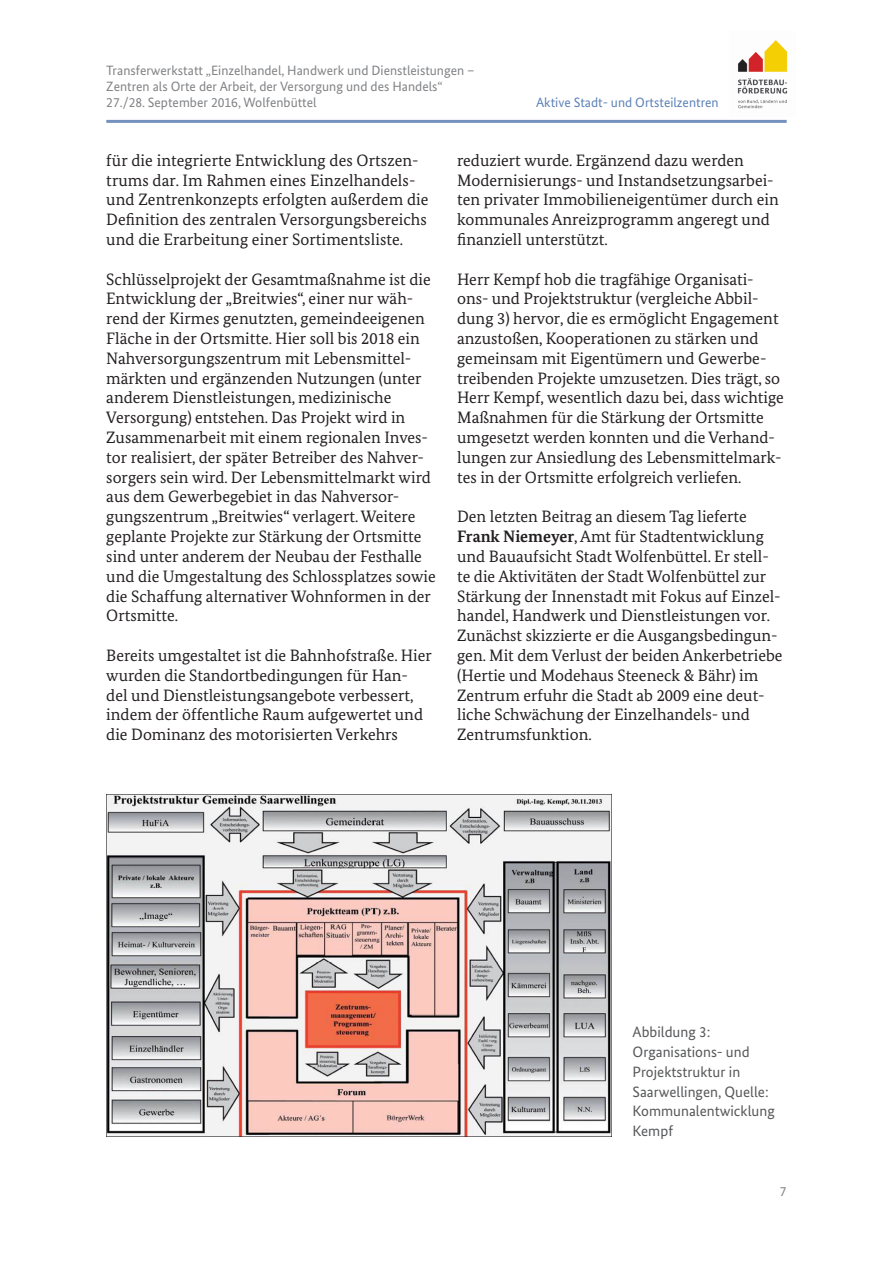
<style>
.page{position:relative;width:893px;height:1263px;background:#fff}
.page>*{position:absolute;margin:0;border:0;box-sizing:border-box;transform-origin:0 0}
.t1{font:16.5px/19.8px "Bundes Serif";color:#231f20}
.t2{font:15px/19.8px "Bundes Sans";color:#57585a}
.t3{font:13.5px/16.2px "Bundes Sans";color:#808285}
.t4{font:13.5px "Bundes Sans";color:#5d82b7}
.s1{font-weight:700}
</style>
<div class="page">
<hr style="left:106px;top:120px;width:681px;height:3px;background:#7492c0">
<img style="left:737px;top:40px;width:51px;height:69px">
<img style="left:106px;top:794px;width:505px;height:342px">
<p class="t3" style="left:106px;top:62px;width:370px">Transferwerkstatt „Einzelhandel, Handwerk und Dienstleistungen –<br>Zentren als Orte der Arbeit, der Versorgung und des Handels“<br>27./28. September 2016, Wolfenbüttel</p>
<p class="t4" style="left:536px;top:94px;width:184px">Aktive Stadt- und Ortsteilzentren</p>
<p class="t1" style="left:106px;top:150px;width:324px">für die integrierte Entwicklung des Ortszen&shy;trums dar. Im Rahmen eines Einzelhandels&shy;und Zentrenkonzepts erfolgten außerdem die Definition des zentralen Versorgungsbereichs und die Erarbeitung einer Sortimentsliste.</p>
<p class="t1" style="left:106px;top:269px;width:331px">Schlüsselprojekt der Gesamtmaßnahme ist die Entwicklung der „Breitwies“, einer nur wäh&shy;rend der Kirmes genutzten, gemeindeeigenen Fläche in der Ortsmitte. Hier soll bis 2018 ein Nahversorgungszentrum mit Lebensmittel&shy;märkten und ergänzenden Nutzungen (unter anderem Dienstleistungen, medizinische Versorgung) entstehen. Das Projekt wird in Zusammenarbeit mit einem regionalen Inves&shy;tor realisiert, der später Betreiber des Nahver&shy;sorgers sein wird. Der Lebensmittelmarkt wird aus dem Gewerbegebiet in das Nahversor&shy;gungszentrum „Breitwies“ verlagert. Weitere geplante Projekte zur Stärkung der Ortsmitte sind unter anderem der Neubau der Festhalle und die Umgestaltung des Schlossplatzes sowie die Schaffung alternativer Wohnformen in der Ortsmitte.</p>
<p class="t1" style="left:106px;top:645px;width:327px">Bereits umgestaltet ist die Bahnhofstraße. Hier wurden die Standortbedingungen für Han&shy;del und Dienstleistungsangebote verbessert, indem der öffentliche Raum aufgewertet und die Dominanz des motorisierten Verkehrs</p>
<p class="t1" style="left:457px;top:150px;width:323px">reduziert wurde. Ergänzend dazu werden Modernisierungs- und Instandsetzungsarbei&shy;ten privater Immobilieneigentümer durch ein kommunales Anreizprogramm angeregt und finanziell unterstützt.</p>
<p class="t1" style="left:457px;top:269px;width:328px">Herr Kempf hob die tragfähige Organisati&shy;ons- und Projektstruktur (vergleiche Abbil&shy;dung 3) hervor, die es ermöglicht Engagement anzustoßen, Kooperationen zu stärken und gemeinsam mit Eigentümern und Gewerbe&shy;treibenden Projekte umzusetzen. Dies trägt, so Herr Kempf, wesentlich dazu bei, dass wichtige Maßnahmen für die Stärkung der Ortsmitte umgesetzt werden konnten und die Verhand&shy;lungen zur Ansiedlung des Lebensmittelmark&shy;tes in der Ortsmitte erfolgreich verliefen.</p>
<p class="t1" style="left:457px;top:507px;width:327px">Den letzten Beitrag an diesem Tag lieferte <span class="s1">Frank Niemeyer</span>, Amt für Stadtentwicklung und Bauaufsicht Stadt Wolfenbüttel. Er stell&shy;te die Aktivitäten der Stadt Wolfenbüttel zur Stärkung der Innenstadt mit Fokus auf Einzel&shy;handel, Handwerk und Dienstleistungen vor.<br>Zunächst skizzierte er die Ausgangsbedingun&shy;gen. Mit dem Verlust der beiden Ankerbetriebe (Hertie und Modehaus Steeneck &amp; Bähr) im Zentrum erfuhr die Stadt ab 2009 eine deut&shy;liche Schwächung der Einzelhandels- und Zentrumsfunktion.</p>
<p class="t2" style="left:632px;top:1022px;width:144px">Abbildung 3:<br>Organisations- und<br>Projektstruktur in<br>Saarwellingen, Quelle:<br>Kommunalentwicklung<br>Kempf</p>
<p class="t3" style="left:780px;top:1183px;width:8px">7</p>
</div>
